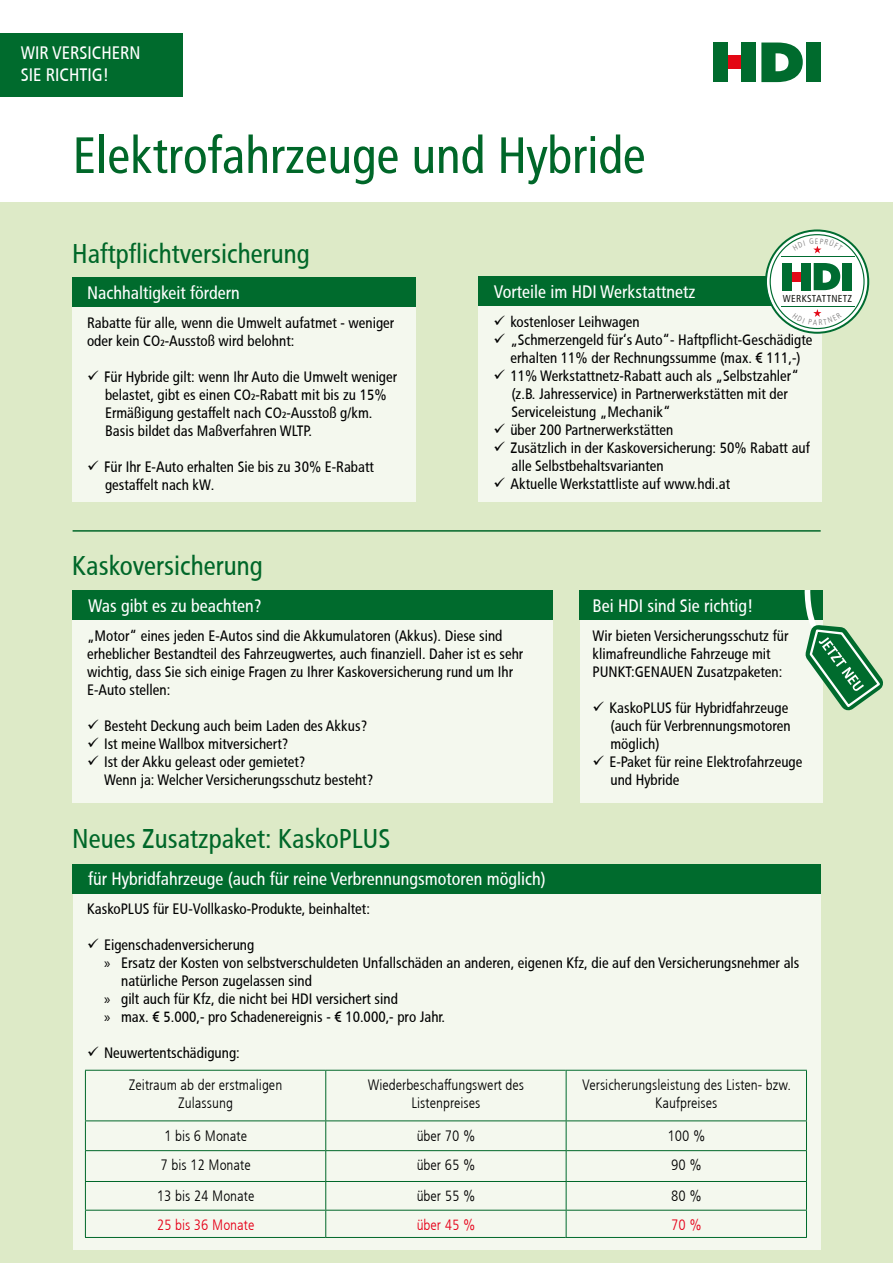
<style>
.page{position:relative;width:893px;height:1263px;background:#fff}
.page>*{position:absolute;margin:0;border:0;box-sizing:border-box;transform-origin:0 0}
.t1{font:51px "HDI Gerling Sans Cond Regular";color:#006729}
.t2{font:27px "HDI Gerling Sans Cond Regular";color:#006729}
.t3{font:18px/21.6px "HDI Gerling Sans Cond Regular";color:#fff}
.t4{font:15px/18px "HDI Gerling Sans Cond Regular";color:#000}
.t5{font:15px/18px "HDI Gerling Sans Cond Light";color:#000;text-align:center}
.t6{font:15px "HDI Gerling Sans Cond Light";color:#e60018}
.t7{font:10.05px "HDI Gerling Sans Cond Regular";letter-spacing:.03em;color:#1c1d1a}
.s1{font-family:"Myriad Pro"}
</style>
<div class="page">
<svg style="left:761px;top:43px;width:42px;height:39px"></svg>
<div style="left:806px;top:43px;width:14px;height:39px;background:#006b2d"></div>
<div style="left:728px;top:56px;width:14px;height:13px;background:#e30613"></div>
<div style="left:742px;top:43px;width:14px;height:39px;background:#006b2d"></div>
<div style="left:713px;top:43px;width:15px;height:39px;background:#006b2d"></div>
<div style="left:0;top:202px;width:893px;height:1061px;background:#ddeac7"></div>
<hr style="left:73px;top:530px;width:748px;height:2px;background:#006729">
<div style="left:72px;top:277px;width:344px;height:225px;background:#f4f8ee"></div>
<div style="left:478px;top:305px;width:343px;height:197px;background:#f4f8ee"></div>
<div style="left:73px;top:619px;width:480px;height:184px;background:#f4f8ee"></div>
<div style="left:72px;top:277px;width:344px;height:30px;background:#006b2d"></div>
<div style="left:72px;top:590px;width:481px;height:30px;background:#006b2d"></div>
<div style="left:478px;top:276px;width:343px;height:30px;background:#006b2d"></div>
<div style="left:0;top:33px;width:183px;height:64px;background:#006b2d"></div>
<div style="left:580px;top:618px;width:243px;height:185px;background:#f4f8ee"></div>
<div style="left:580px;top:590px;width:243px;height:30px;background:#006b2d"></div>
<svg style="left:804px;top:590px;width:79px;height:121px"></svg>
<div style="left:73px;top:893px;width:747px;height:357px;background:#f4f8ee"></div>
<div style="left:72px;top:863px;width:748px;height:30px;background:#006b2d"></div>
<hr style="left:326px;top:1070px;width:240px;height:1px;background:#006729">
<hr style="left:326px;top:1237px;width:240px;height:1px;background:#006729">
<hr style="left:566px;top:1070px;width:241px;height:1px;background:#006b2d">
<hr style="left:566px;top:1070px;width:1px;height:50px;background:#006b2d">
<hr style="left:806px;top:1070px;width:1px;height:50px;background:#006b2d">
<svg style="left:566px;top:1121px;width:1px;height:29px"></svg>
<hr style="left:566px;top:1151px;width:1px;height:30px;background:#006b2d">
<hr style="left:806px;top:1151px;width:1px;height:30px;background:#006b2d">
<svg style="left:566px;top:1182px;width:1px;height:55px"></svg>
<hr style="left:566px;top:1237px;width:241px;height:1px;background:#006b2d">
<hr style="left:85px;top:1070px;width:241px;height:1px;background:#006729">
<hr style="left:85px;top:1070px;width:1px;height:50px;background:#006729">
<hr style="left:325px;top:1070px;width:1px;height:50px;background:#006729">
<svg style="left:325px;top:1121px;width:1px;height:29px"></svg>
<hr style="left:85px;top:1151px;width:1px;height:30px;background:#006729">
<hr style="left:325px;top:1151px;width:1px;height:30px;background:#006729">
<svg style="left:325px;top:1182px;width:1px;height:55px"></svg>
<hr style="left:85px;top:1237px;width:241px;height:1px;background:#006729">
<hr style="left:85px;top:1120px;width:241px;height:1px;background:#006729">
<svg style="left:85px;top:1121px;width:1px;height:29px"></svg>
<hr style="left:326px;top:1120px;width:240px;height:1px;background:#006729">
<hr style="left:566px;top:1120px;width:241px;height:1px;background:#006729">
<svg style="left:806px;top:1121px;width:1px;height:29px"></svg>
<hr style="left:85px;top:1150px;width:241px;height:1px;background:#006729">
<hr style="left:326px;top:1150px;width:240px;height:1px;background:#006729">
<hr style="left:566px;top:1150px;width:241px;height:1px;background:#006729">
<hr style="left:85px;top:1181px;width:241px;height:1px;background:#006729">
<svg style="left:85px;top:1182px;width:1px;height:55px"></svg>
<hr style="left:326px;top:1181px;width:240px;height:1px;background:#006729">
<hr style="left:566px;top:1181px;width:241px;height:1px;background:#006729">
<svg style="left:806px;top:1182px;width:1px;height:55px"></svg>
<hr style="left:85px;top:1210px;width:241px;height:1px;background:#006729">
<hr style="left:326px;top:1210px;width:240px;height:1px;background:#006729">
<hr style="left:566px;top:1210px;width:241px;height:1px;background:#006729">
<svg style="left:765px;top:229px;width:104px;height:105px"></svg>
<p class="t3" style="left:21px;top:43px;width:121px">WIR VERSICHERN<br>SIE RICHTIG!</p>
<h1 class="t1" style="left:73px;top:126px;width:575px">Elektrofahrzeuge und Hybride</h1>
<h2 class="t2" style="left:72px;top:238px;width:239px">Haftpflichtversicherung</h2>
<p class="t3" style="left:87px;top:282px;width:154px">Nachhaltigkeit fördern</p>
<p class="t4" style="left:87px;top:314px;width:309px">Rabatte für alle, wenn die Umwelt aufatmet - weniger oder kein CO₂-Ausstoß wird belohnt:</p>
<p class="t4" style="left:104px;top:368px;width:295px">Für Hybride gilt: wenn Ihr Auto die Umwelt weniger belastet, gibt es einen CO₂-Rabatt mit bis zu 15% Ermäßigung gestaffelt nach CO₂-Ausstoß g/km.<br>Basis bildet das Maßverfahren WLTP.</p>
<p class="t4" style="left:104px;top:458px;width:271px">Für Ihr E-Auto erhalten Sie bis zu 30% E-Rabatt gestaffelt nach kW.</p>
<h2 class="t2" style="left:72px;top:550px;width:192px">Kaskoversicherung</h2>
<p class="t3" style="left:88px;top:595px;width:175px">Was gibt es zu beachten?</p>
<p class="t3" style="left:494px;top:281px;width:203px">Vorteile im HDI Werkstattnetz</p>
<p class="t7" style="left:783px;top:293px;width:71px">WERKSTATTNETZ</p>
<p class="t4" style="left:510px;top:313px;width:304px">kostenloser Leihwagen<br>„Schmerzengeld für‘s Auto“- Haftpflicht-Geschädigte erhalten 11% der Rechnungssumme (max. € 111,-)<br>11% Werkstattnetz-Rabatt auch als „Selbstzahler“ (z.B. Jahresservice) in Partnerwerkstätten mit der Serviceleistung „Mechanik“<br>über 200 Partnerwerkstätten<br>Zusätzlich in der Kaskoversicherung: 50% Rabatt auf alle Selbstbehaltsvarianten<br>Aktuelle Werkstattliste auf www.hdi.at</p>
<p class="t3" style="left:592px;top:595px;width:162px">Bei HDI sind Sie richtig!</p>
<p class="t4" style="left:87px;top:627px;width:438px">„Motor“ eines jeden E-Autos sind die Akkumulatoren (Akkus). Diese sind erheblicher Bestandteil des Fahrzeugwertes, auch finanziell. Daher ist es sehr wichtig, dass Sie sich einige Fragen zu Ihrer Kaskoversicherung rund um Ihr E-Auto stellen:</p>
<p class="t4" style="left:104px;top:717px;width:271px">Besteht Deckung auch beim Laden des Akkus?<br>Ist meine Wallbox mitversichert?<br>Ist der Akku geleast oder gemietet?<br>Wenn ja: Welcher Versicherungsschutz besteht?</p>
<h2 class="t2" style="left:72px;top:823px;width:320px">Neues Zusatzpaket: KaskoPLUS</h2>
<p class="t3" style="left:88px;top:868px;width:459px">für Hybridfahrzeuge (auch für reine Verbrennungsmotoren möglich)</p>
<p class="t4" style="left:592px;top:627px;width:198px">Wir bieten Versicherungsschutz für klimafreundliche Fahrzeuge mit<br>PUNKT:GENAUEN Zusatzpaketen:</p>
<p class="t4" style="left:609px;top:699px;width:194px">KaskoPLUS für Hybridfahrzeuge (auch für Verbrennungsmotoren möglich)<br>E-Paket für reine Elektrofahrzeuge und Hybride</p>
<p class="t4" style="left:87px;top:900px;width:284px">KaskoPLUS für EU-Vollkasko-Produkte, beinhaltet:</p>
<p class="t4" style="left:104px;top:936px;width:152px">Eigenschadenversicherung</p>
<p class="t4" style="left:104px;top:954px;width:697px"><span class="s1">»</span> Ersatz der Kosten von selbstverschuldeten Unfallschäden an anderen, eigenen Kfz, die auf den Versicherungsnehmer als</p>
<p class="t4" style="left:121px;top:972px;width:192px">natürliche Person zugelassen sind</p>
<p class="t4" style="left:104px;top:990px;width:295px"><span class="s1">»</span> gilt auch für Kfz, die nicht bei HDI versichert sind</p>
<p class="t4" style="left:104px;top:1008px;width:343px"><span class="s1">»</span> max. € 5.000,- pro Schadenereignis - € 10.000,- pro Jahr.</p>
<p class="t4" style="left:104px;top:1044px;width:137px">Neuwertentschädigung:</p>
<p class="t5" style="left:129px;top:1076px;width:155px">Zeitraum ab der erstmaligen<br>Zulassung</p>
<p class="t5" style="left:368px;top:1076px;width:158px">Wiederbeschaffungswert des<br>Listenpreises</p>
<p class="t5" style="left:582px;top:1076px;width:210px">Versicherungsleistung des Listen- bzw.<br>Kaufpreises</p>
<p class="t5" style="left:164px;top:1127px;width:85px">1 bis 6 Monate</p>
<p class="t5" style="left:417px;top:1127px;width:60px">über 70 %</p>
<p class="t5" style="left:667px;top:1127px;width:39px">100 %</p>
<p class="t5" style="left:160px;top:1156px;width:92px">7 bis 12 Monate</p>
<p class="t5" style="left:417px;top:1156px;width:60px">über 65 %</p>
<p class="t5" style="left:671px;top:1156px;width:32px">90 %</p>
<p class="t5" style="left:157px;top:1187px;width:99px">13 bis 24 Monate</p>
<p class="t5" style="left:417px;top:1187px;width:60px">über 55 %</p>
<p class="t5" style="left:671px;top:1187px;width:32px">80 %</p>
<p class="t6" style="left:157px;top:1216px;width:99px">25 bis 36 Monate</p>
<p class="t6" style="left:417px;top:1216px;width:60px">über 45 %</p>
<p class="t6" style="left:671px;top:1216px;width:32px">70 %</p>
</div>
